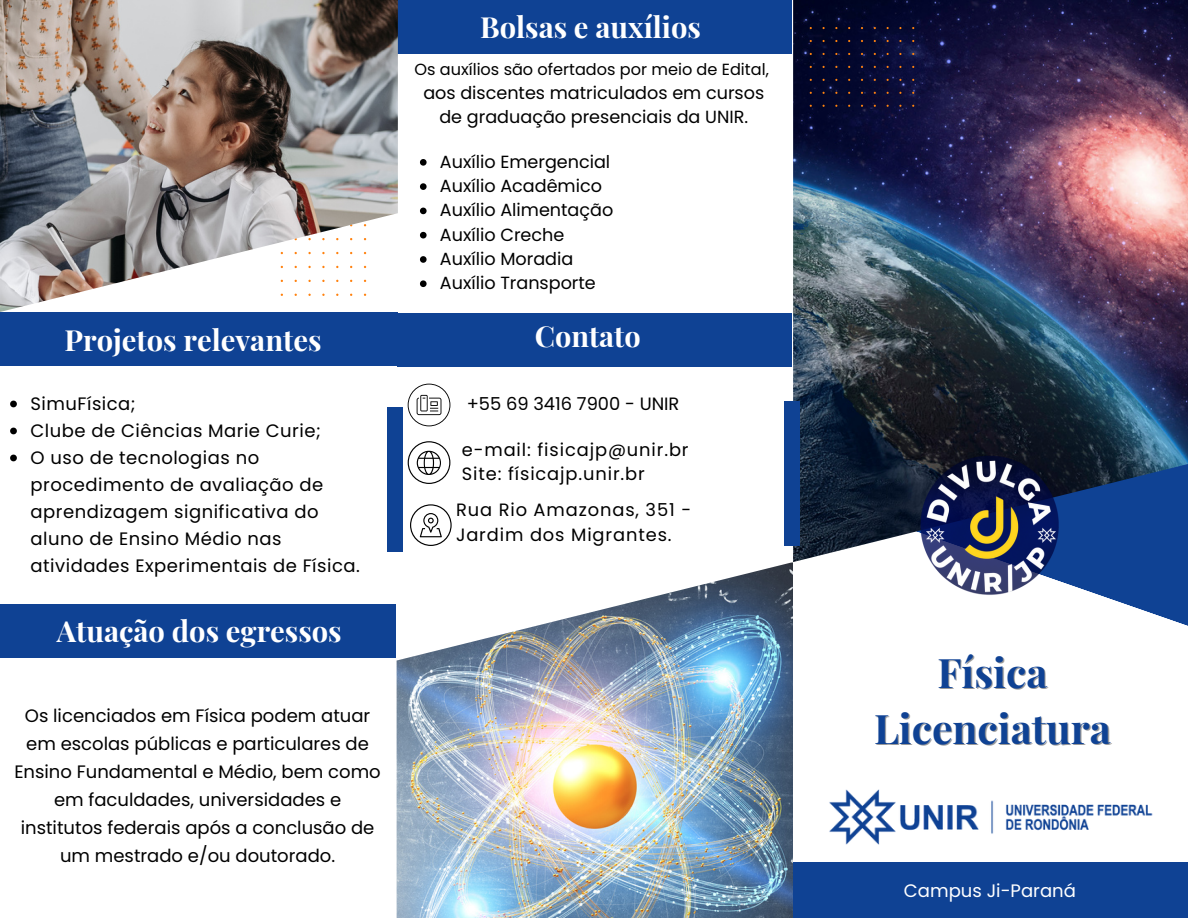
<style>
.page{position:relative;width:1188px;height:918px;background:#fff}
.page>*{position:absolute;margin:0;border:0;box-sizing:border-box;transform-origin:0 0}
.t1{font:700 40.8px/56.2px "Playfair Display";color:#0f4294;text-align:center}
.t2{font:700 29.1px "Playfair Display";color:#fff}
.t3{font:700 28.95px "Playfair Display";color:#fff}
.t4{font:18px/28.2px "Poppins";color:#000;text-align:center}
.t5{font:18px/27px "Poppins";letter-spacing:.025em;color:#000}
.t6{font:18px "Poppins";color:#fff}
.t7{font:17.85px/24.6px "Poppins";letter-spacing:.05em;color:#000}
.t8{font:17.85px "Poppins";color:#000}
.t9{font:17.55px/23.7px "Poppins";color:#000;text-align:center}
.t10{font:16.2px "Poppins";color:#000}
</style>
<div class="page">
<svg style="left:1064px;top:562px;width:124px;height:64px;fill:#0f4294"></svg>
<img style="left:793px;top:0;width:395px;height:562px">
<div style="left:792px;top:862px;width:396px;height:56px;background:#0f4294"></div>
<img style="left:397px;top:562px;width:396px;height:356px">
<div style="left:396px;top:0;width:396px;height:54px;background:#0f4294"></div>
<div style="left:784px;top:401px;width:16px;height:145px;background:#0f4294"></div>
<div style="left:388px;top:407px;width:15px;height:145px;background:#0f4294"></div>
<img style="left:829px;top:789px;width:324px;height:56px">
<img style="left:914px;top:448px;width:150px;height:147px">
<div style="left:0;top:312px;width:398px;height:54px;background:#0f4294"></div>
<div style="left:0;top:604px;width:395px;height:54px;background:#0f4294"></div>
<svg style="left:408px;top:384px;width:42px;height:42px"></svg>
<div style="left:397px;top:313px;width:395px;height:53px;background:#0f4294"></div>
<svg style="left:810px;top:27px;width:104px;height:80px;background:#0c0c30"></svg>
<svg style="left:410px;top:504px;width:42px;height:42px"></svg>
<svg style="left:408px;top:441px;width:42px;height:43px"></svg>
<img style="left:0;top:0;width:398px;height:312px">
<svg style="left:10px;top:401px;width:7px;height:6px"></svg>
<svg style="left:10px;top:428px;width:7px;height:6px"></svg>
<svg style="left:10px;top:455px;width:7px;height:6px"></svg>
<svg style="left:420px;top:159px;width:7px;height:7px"></svg>
<svg style="left:420px;top:183px;width:7px;height:7px"></svg>
<svg style="left:420px;top:208px;width:7px;height:6px"></svg>
<svg style="left:420px;top:232px;width:7px;height:6px"></svg>
<svg style="left:420px;top:256px;width:7px;height:7px"></svg>
<svg style="left:420px;top:280px;width:7px;height:7px"></svg>
<p class="t2" style="left:65px;top:320px;width:259px">Projetos relevantes</p>
<p class="t5" style="left:31px;top:390px;width:107px">SimuFísica;</p>
<p class="t5" style="left:31px;top:417px;width:292px">Clube de Ciências Marie Curie;</p>
<p class="t5" style="left:31px;top:444px;width:331px">O uso de tecnologias no procedimento de avaliação de aprendizagem significativa do aluno de Ensino Médio nas atividades Experimentais de Física.</p>
<p class="t2" style="left:57px;top:611px;width:287px">Atuação dos egressos</p>
<p class="t4" style="left:14px;top:701px;width:368px">Os licenciados em Física podem atuar em escolas públicas e particulares de Ensino Fundamental e Médio, bem como em faculdades, universidades e institutos federais após a conclusão de um mestrado e/ou doutorado.</p>
<p class="t2" style="left:480px;top:7px;width:222px">Bolsas e auxílios</p>
<p class="t10" style="left:414px;top:58px;width:356px">Os auxílios são ofertados por meio de Edital,</p>
<p class="t9" style="left:423px;top:81px;width:342px">aos discentes matriculados em cursos de graduação presenciais da UNIR.</p>
<p class="t9" style="left:440px;top:150px;width:172px">Auxílio Emergencial</p>
<p class="t9" style="left:440px;top:174px;width:164px">Auxílio Acadêmico</p>
<p class="t9" style="left:440px;top:198px;width:175px">Auxílio Alimentação</p>
<p class="t9" style="left:440px;top:223px;width:126px">Auxílio Creche</p>
<p class="t9" style="left:440px;top:247px;width:135px">Auxílio Moradia</p>
<p class="t9" style="left:440px;top:271px;width:157px">Auxílio Transporte</p>
<p class="t3" style="left:535px;top:316px;width:107px">Contato</p>
<p class="t8" style="left:467px;top:392px;width:214px">+55 69 3416 7900 - UNIR</p>
<p class="t7" style="left:462px;top:437px;width:228px">e-mail: fisicajp@unir.br</p>
<p class="t7" style="left:462px;top:462px;width:185px">Site: físicajp.unir.br</p>
<p class="t7" style="left:456px;top:498px;width:237px">Rua Rio Amazonas, 351 -<br>Jardim dos Migrantes.</p>
<p class="t1" style="left:874px;top:643px;width:239px">Física<br>Licenciatura</p>
<p class="t6" style="left:904px;top:878px;width:174px">Campus Ji-Paraná</p>
</div>
